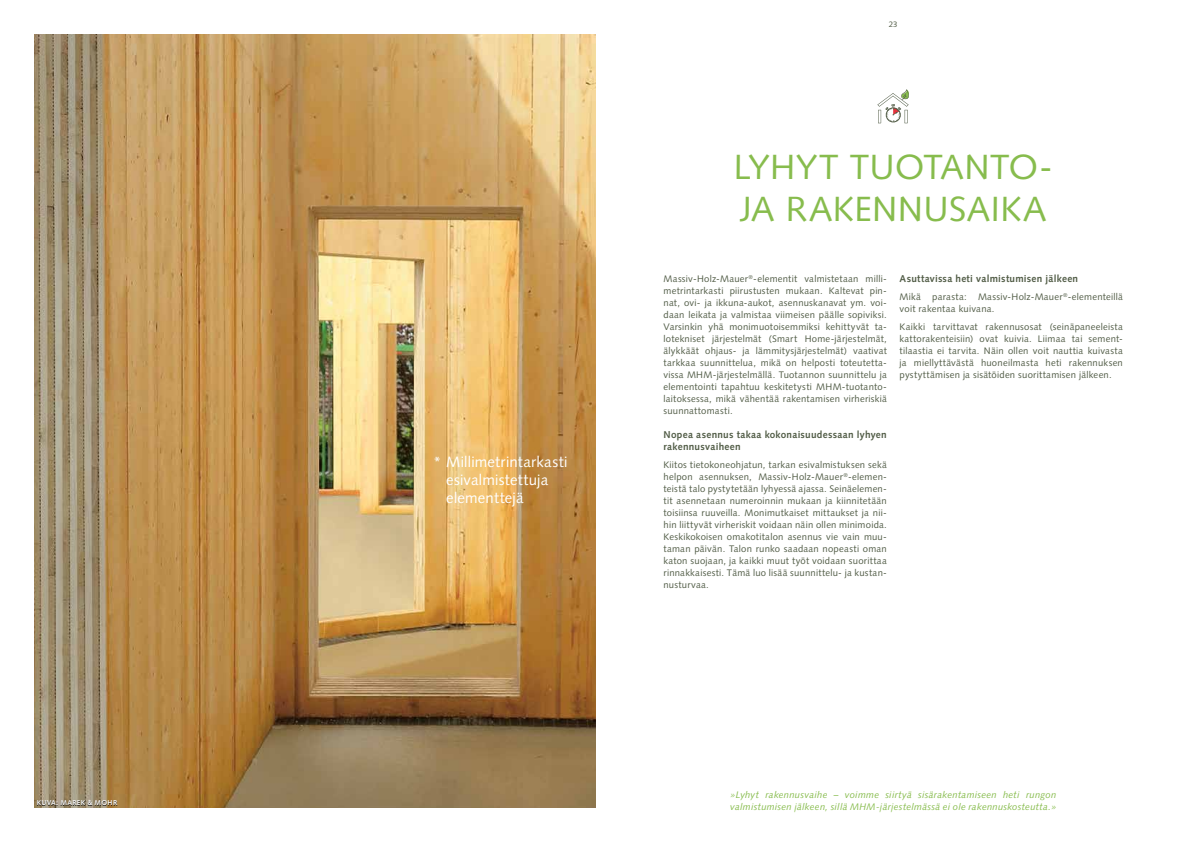
<style>
.page{position:relative;width:1191px;height:842px;background:#fff}
.page>*{position:absolute;margin:0;border:0;box-sizing:border-box;transform-origin:0 0}
.t1{font:35px/42px "Syntax LT Std";letter-spacing:.01em;color:#87bc4d}
.t2{font:15px/18px "Syntax LT Std";letter-spacing:.015em;color:#fff}
.t3{font:700 10px/12px "Syntax LT Std";letter-spacing:.025em;color:#525d47}
.t4{font:9.5px/12px "Syntax LT Std";letter-spacing:.025em;color:#525d47}
.t5{font:italic 9.5px/12px "Syntax LT Std";letter-spacing:.02em;color:#87bc4d}
.t6{font:8px "Syntax LT Std";color:#525d47}
.t7{font:700 7px "Syntax LT Std";letter-spacing:.04em;color:#fff}
</style>
<div class="page">
<img style="left:34px;top:34px;width:561px;height:774px">
<svg style="left:877px;top:89px;width:32px;height:35px"></svg>
<div style="left:37px;top:800px;width:80px;height:6px;background:#000;opacity:.75"></div>
<p class="t7" style="left:37px;top:799px;width:82px">KUVA: MAREK &amp; MOHR</p>
<h2 class="t2" style="left:446px;top:453px;width:123px;text-indent:-13px">* Millimetrintarkasti esivalmistettuja elementtejä</h2>
<p class="t6" style="left:888px;top:20px;width:10px">23</p>
<h1 class="t1" style="left:734px;top:146px;width:320px">LYHYT TUOTANTO-<br>JA RAKENNUSAIKA</h1>
<p class="t4" style="left:663px;top:273px;width:225px">Massiv-Holz-Mauer<sup>®</sup>-elementit valmistetaan milli&shy;metrintarkasti piirustusten mukaan. Kaltevat pin&shy;nat, ovi- ja ikkuna-aukot, asennuskanavat ym. voi&shy;daan leikata ja valmistaa viimeisen päälle sopiviksi.<br>Varsinkin yhä monimuotoisemmiksi kehittyvät ta&shy;lotekniset järjestelmät (Smart Home-järjestelmät, älykkäät ohjaus- ja lämmitysjärjestelmät) vaativat tarkkaa suunnittelua, mikä on helposti toteutetta&shy;vissa MHM-järjestelmällä. Tuotannon suunnittelu ja elementointi tapahtuu keskitetysti MHM-tuotanto&shy;laitoksessa, mikä vähentää rakentamisen virheriskiä suunnattomasti.</p>
<p class="t3" style="left:663px;top:429px;width:225px">Nopea asennus takaa kokonaisuudessaan lyhyen rakennusvaiheen</p>
<p class="t4" style="left:663px;top:459px;width:225px">Kiitos tietokoneohjatun, tarkan esivalmistuksen sekä helpon asennuksen, Massiv-Holz-Mauer<sup>®</sup>-elemen&shy;teistä talo pystytetään lyhyessä ajassa. Seinäelemen&shy;tit asennetaan numeroinnin mukaan ja kiinnitetään toisiinsa ruuveilla. Monimutkaiset mittaukset ja nii&shy;hin liittyvät virheriskit voidaan näin ollen minimoida.<br>Keskikokoisen omakotitalon asennus vie vain muu&shy;taman päivän. Talon runko saadaan nopeasti oman katon suojaan, ja kaikki muut työt voidaan suorittaa rinnakkaisesti. Tämä luo lisää suunnittelu- ja kustan&shy;nusturvaa.</p>
<p class="t3" style="left:899px;top:273px;width:180px">Asuttavissa heti valmistumisen jälkeen</p>
<p class="t4" style="left:899px;top:291px;width:225px">Mikä parasta: Massiv-Holz-Mauer<sup>®</sup>-elementeillä voit rakentaa kuivana.</p>
<p class="t4" style="left:899px;top:321px;width:225px;text-align:justify">Kaikki tarvittavat rakennusosat (seinäpaneeleista kattorakenteisiin) ovat kuivia. Liimaa tai sement&shy;tilaastia ei tarvita. Näin ollen voit nauttia kuivasta ja miellyttävästä huoneilmasta heti rakennuksen pystyttämisen ja sisätöiden suorittamisen jälkeen.</p>
<p class="t5" style="left:730px;top:789px;width:327px">»Lyhyt rakennusvaihe – voimme siirtyä sisärakentamiseen heti rungon valmistumisen jälkeen, sillä MHM-järjestelmässä ei ole rakennuskosteutta.»</p>
</div>
